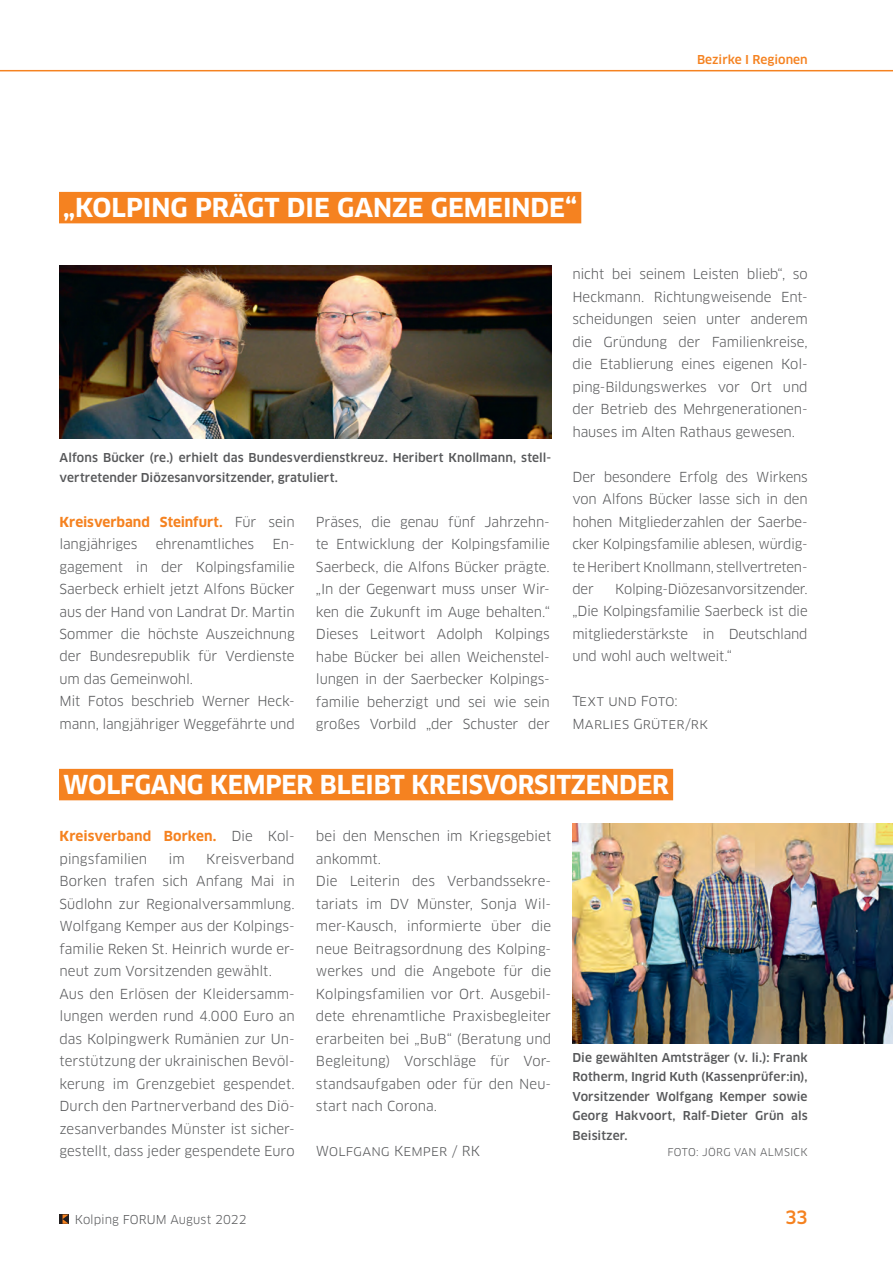
<style>
.page{position:relative;width:893px;height:1263px;background:#fff}
.page>*{position:absolute;margin:0;border:0;box-sizing:border-box;transform-origin:0 0}
.t1{font:700 25.5px "Clan OT";letter-spacing:-.01em;color:#fff}
.t2{font:500 18px "Clan OT";color:#f58220}
.t3{font:13.5px/22.5px "Clan OT";letter-spacing:-.005em;color:#57585a}
.t4{font:13.5px/22.5px "Clan OT";letter-spacing:.015em;color:#57585a}
.t5{font:700 13.5px/22.5px "Clan OT";letter-spacing:-.005em;color:#f58220}
.t6{font:500 12px/19.5px "Clan OT";letter-spacing:.01em;color:#57585a}
.t7{font:12px "Clan OT";letter-spacing:.005em;color:#57585a}
.t8{font:500 12px "Clan OT";color:#f58220}
.t9{font:10.5px "Clan OT";letter-spacing:.025em;color:#57585a}
.s1{font-weight:400;color:#57585a}
.s2{font-weight:700;color:#f58220}
</style>
<div class="page">
<hr style="left:0;top:70px;width:893px;height:1px;background:#f58220">
<div style="left:59px;top:192px;width:522px;height:31px;background:#f58220"></div>
<img style="left:60px;top:265px;width:491px;height:174px">
<div style="left:59px;top:769px;width:614px;height:31px;background:#f58220"></div>
<img style="left:572px;top:824px;width:321px;height:220px">
<svg style="left:60px;top:1215px;width:3px;height:9px"></svg>
<svg style="left:63px;top:1215px;width:6px;height:9px"></svg>
<h1 class="t1" style="left:63px;top:197px;width:515px">„KOLPING PRÄGT DIE GANZE GEMEINDE“</h1>
<p class="t8" style="left:697px;top:54px;width:112px">Bezirke I Regionen</p>
<p class="t6" style="left:60px;top:449px;width:493px">Alfons Bücker (re.) erhielt das Bundesverdienstkreuz. Heribert Knollmann, stell&shy;vertretender Diözesanvorsitzender, gratuliert.</p>
<p class="t5" style="left:60px;top:511px;width:237px">Kreisverband Steinfurt. <span class="s1">Für sein langjähriges</span></p>
<p class="t3" style="left:156px;top:534px;width:100px">ehrenamtliches</p>
<p class="t3" style="left:60px;top:534px;width:237px;text-indent:213px">En&shy;gagement in der Kolpingsfamilie<br>Saerbeck erhielt jetzt Alfons Bücker aus der Hand von Landrat Dr. Martin<br>Sommer die höchste Auszeichnung der Bundesrepublik für Verdienste um das Gemeinwohl.<br>Mit Fotos beschrieb Werner Heck&shy;mann, langjähriger Weggefährte und</p>
<p class="t3" style="left:316px;top:511px;width:235px;text-align:justify">Präses, die genau fünf Jahrzehn&shy;te Entwicklung der Kolpingsfamilie Saerbeck, die Alfons Bücker prägte. „In der Gegenwart muss unser Wir&shy;ken die Zukunft im Auge behalten.“ Dieses Leitwort Adolph Kolpings habe Bücker bei allen Weichenstel&shy;lungen in der Saerbecker Kolpings&shy;familie beherzigt und sei wie sein großes Vorbild „der Schuster der</p>
<p class="t3" style="left:572px;top:264px;width:237px;text-align:justify">nicht bei seinem Leisten blieb“, so Heckmann. Richtungweisende Ent&shy;scheidungen seien unter anderem die Gründung der Familienkreise, die Etablierung eines eigenen Kol&shy;ping-Bildungswerkes vor Ort und der Betrieb des Mehrgenerationen&shy;hauses im Alten Rathaus gewesen.</p>
<p class="t3" style="left:572px;top:466px;width:237px;text-align:justify">Der besondere Erfolg des Wirkens von Alfons Bücker lasse sich in den hohen Mitgliederzahlen der Saerbe&shy;cker Kolpingsfamilie ablesen, würdig&shy;te Heribert Knollmann, stellvertreten&shy;der</p>
<p class="t3" style="left:572px;top:579px;width:237px;text-align:justify;text-indent:43px">Kolping-Diözesanvorsitzender. „Die Kolpingsfamilie Saerbeck ist die mitgliederstärkste in Deutschland und wohl auch weltweit.“</p>
<p class="t4" style="left:572px;top:691px;width:137px">Text und Foto:<br>Marlies Grüter/rk</p>
<h1 class="t1" style="left:63px;top:774px;width:607px">WOLFGANG KEMPER BLEIBT KREISVORSITZENDER</h1>
<p class="t3" style="left:60px;top:826px;width:237px"><span class="s2">Kreisverband Borken.</span> Die Kol&shy;pingsfamilien</p>
<p class="t3" style="left:60px;top:849px;width:237px;text-indent:147px">Kreisverband Borken trafen sich Anfang Mai in Südlohn zur Regionalversammlung.<br>Wolfgang Kemper aus der Kolpings&shy;familie Reken St. Heinrich wurde er&shy;neut zum Vorsitzenden gewählt.<br>Aus den Erlösen der Kleidersamm&shy;lungen werden rund 4.000 Euro an das Kolpingwerk Rumänien zur Un&shy;terstützung der ukrainischen Bevöl&shy;kerung im Grenzgebiet gespendet.<br>Durch den Partnerverband des Diö&shy;zesanverbandes Münster ist sicher&shy;gestellt, dass jeder gespendete Euro</p>
<p class="t3" style="left:169px;top:849px;width:18px">im</p>
<p class="t3" style="left:316px;top:826px;width:237px">bei den Menschen im Kriegsgebiet ankommt.<br>Die Leiterin des Verbandssekre&shy;tariats im DV Münster, Sonja Wil&shy;mer-Kausch, informierte über die neue Beitragsordnung des Kolping&shy;werkes und die Angebote für die<br>Kolpingsfamilien vor Ort. Ausgebil&shy;dete ehrenamtliche Praxisbegleiter erarbeiten bei „BuB“ (Beratung und<br>Begleitung) Vorschläge für Vor&shy;standsaufgaben oder für den Neu&shy;start nach Corona.</p>
<p class="t4" style="left:316px;top:1141px;width:166px">Wolfgang Kemper / RK</p>
<p class="t6" style="left:572px;top:1048px;width:237px;text-align:justify">Die gewählten Amtsträger (v. li.): Frank Rotherm, Ingrid Kuth (Kassenprüfer:in), Vorsitzender Wolfgang Kemper sowie Georg Hakvoort, Ralf-Dieter Grün als Beisitzer.</p>
<p class="t9" style="left:667px;top:1148px;width:142px">FOTO: JÖRG VAN ALMSICK</p>
<p class="t7" style="left:75px;top:1214px;width:173px">Kolping FORUM August 2022</p>
<h2 class="t2" style="left:785px;top:1210px;width:24px">33</h2>
</div>
